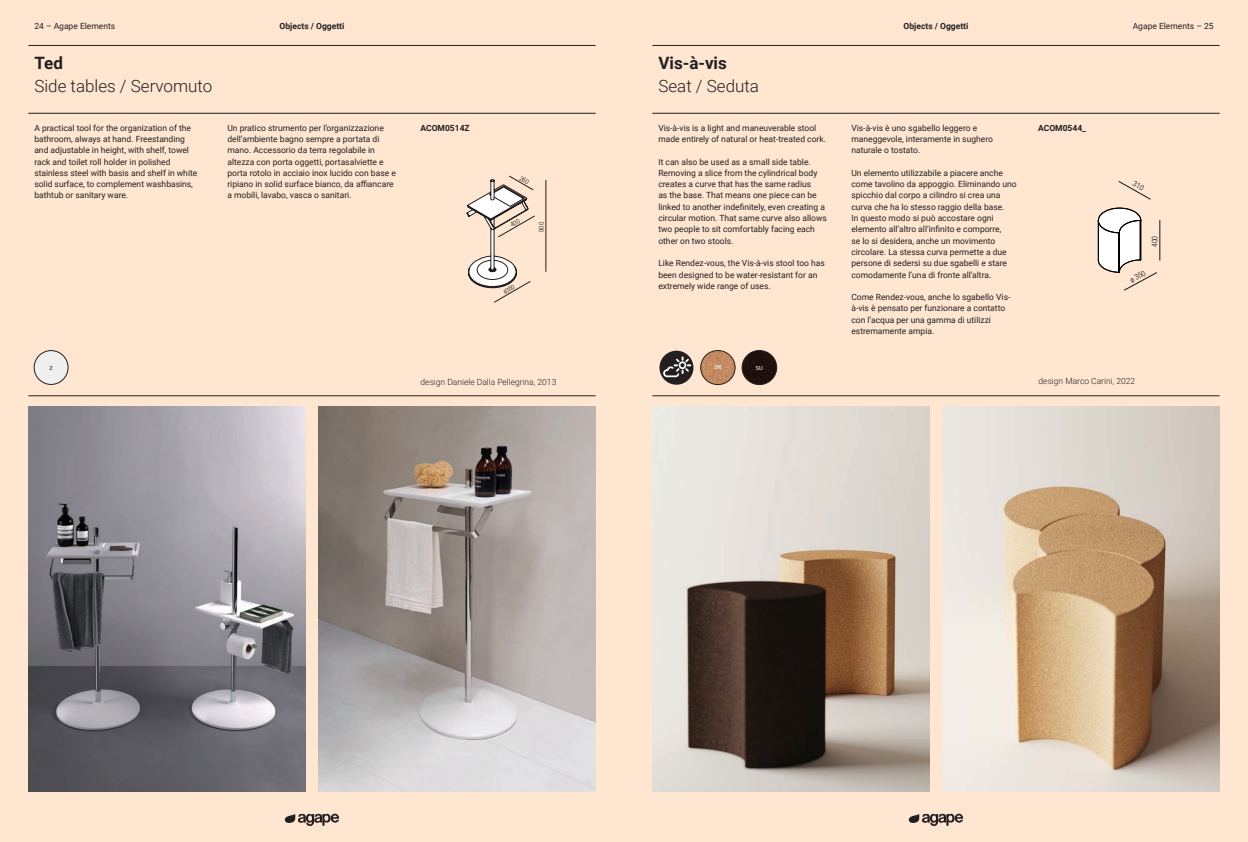
<style>
.page{position:relative;width:1248px;height:842px;background:#fff}
.page>*{position:absolute;margin:0;border:0;box-sizing:border-box;transform-origin:0 0}
.t1{font:300 17px "Roboto";color:#231f20}
.t2{font:700 17px "Roboto";color:#231f20}
.t3{font:8.5px/11.3px "Roboto";color:#231f20}
.t4{font:300 8.5px "Roboto";color:#231f20}
.t5{font:700 8.5px "Roboto";color:#231f20}
.t6{font:300 condensed 7.9px "Helvetica Neue LT Pro";color:#101315}
.t7{font:300 condensed 6.9px "Helvetica Neue LT Pro";color:#231f20;scale:.94 1}
.t8{font:300 condensed 6.9px "Helvetica Neue LT Pro";color:#231f20}
.t9{font:5.6px "Roboto";color:#fff}
.t10{font:5.6px "Roboto";color:#231f20}
</style>
<div class="page">
<div style="left:0;top:0;width:624px;height:842px;background:#fee6d1"></div>
<div style="left:624px;top:0;width:623px;height:842px;background:#fee6d1"></div>
<img style="left:28px;top:407px;width:278px;height:384px">
<img style="left:318px;top:407px;width:277px;height:384px">
<img style="left:942px;top:407px;width:277px;height:384px">
<img style="left:652px;top:407px;width:277px;height:384px">
<img style="left:34px;top:351px;width:34px;height:33px;border-radius:17px">
<div style="left:34px;top:350px;width:34px;height:35px;border:1px solid #231f20;border-radius:50%"></div>
<img style="left:742px;top:350px;width:34px;height:35px;border-radius:17px">
<div style="left:742px;top:350px;width:34px;height:35px;border:1px solid #231f20;border-radius:50%"></div>
<img style="left:700px;top:350px;width:35px;height:35px;border-radius:17px">
<div style="left:700px;top:350px;width:35px;height:35px;border:1px solid #231f20;border-radius:50%"></div>
<div style="left:659px;top:351px;width:34px;height:34px;background:#231f20;border-radius:50%"></div>
<svg style="left:663px;top:356px;width:28px;height:21px"></svg>
<hr style="left:28px;top:396px;width:567px;height:1px;background:#231f20">
<hr style="left:28px;top:45px;width:567px;height:1px;background:#231f20">
<hr style="left:28px;top:113px;width:567px;height:1px;background:#231f20">
<svg style="left:285px;top:813px;width:54px;height:13px"></svg>
<hr style="left:652px;top:396px;width:567px;height:1px;background:#231f20">
<hr style="left:652px;top:45px;width:567px;height:1px;background:#231f20">
<hr style="left:652px;top:113px;width:567px;height:1px;background:#231f20">
<svg style="left:908px;top:813px;width:55px;height:13px"></svg>
<svg style="left:466px;top:175px;width:80px;height:127px"></svg>
<svg style="left:1097px;top:181px;width:60px;height:110px"></svg>
<p class="t3" style="left:34px;top:20px;width:82px">24 – Agape Elements</p>
<p class="t5" style="left:279px;top:20px;width:66px">Objects / Oggetti</p>
<p class="t5" style="left:903px;top:20px;width:66px">Objects / Oggetti</p>
<p class="t3" style="left:1132px;top:20px;width:82px">Agape Elements – 25</p>
<p class="t2" style="left:34px;top:51px;width:30px">Ted</p>
<p class="t1" style="left:34px;top:74px;width:179px">Side tables / Servomuto</p>
<p class="t2" style="left:658px;top:51px;width:70px">Vis-à-vis</p>
<p class="t1" style="left:658px;top:74px;width:102px">Seat / Seduta</p>
<p class="t3" style="left:34px;top:122px;width:164px">A practical tool for the organization of the bathroom, always at hand. Freestanding and adjustable in height, with shelf, towel rack and toilet roll holder in polished stainless steel with basis and shelf in white solid surface, to complement washbasins, bathtub or sanitary ware.</p>
<p class="t3" style="left:227px;top:122px;width:170px">Un pratico strumento per l’organizzazione dell’ambiente bagno sempre a portata di mano. Accessorio da terra regolabile in altezza con porta oggetti, portasalviette e porta rotolo in acciaio inox lucido con base e ripiano in solid surface bianco, da affiancare a mobili, lavabo, vasca o sanitari.</p>
<p class="t5" style="left:420px;top:122px;width:51px">ACOM0514Z</p>
<p class="t7" style="left:502px;top:289px;width:14px;rotate:-30deg">ø360</p>
<p class="t8" style="left:537px;top:232px;width:11px;rotate:-90deg">900</p>
<p class="t3" style="left:658px;top:122px;width:169px">Vis-à-vis is a light and maneuverable stool made entirely of natural or heat-treated cork.</p>
<p class="t3" style="left:658px;top:156px;width:170px">It can also be used as a small side table.<br>Removing a slice from the cylindrical body creates a curve that has the same radius<br>as the base. That means one piece can be linked to another indefinitely, even creating a circular motion. That same curve also allows two people to sit comfortably facing each other on two stools.</p>
<p class="t3" style="left:658px;top:257px;width:168px">Like Rendez-vous, the Vis-à-vis stool too has been designed to be water-resistant for an extremely wide range of uses.</p>
<p class="t3" style="left:851px;top:122px;width:143px">Vis-à-vis è uno sgabello leggero e maneggevole, interamente in sughero naturale o tostato.</p>
<p class="t3" style="left:851px;top:167px;width:167px">Un elemento utilizzabile a piacere anche come tavolino da appoggio. Eliminando uno spicchio dal corpo a cilindro si crea una curva che ha lo stesso raggio della base.</p>
<p class="t3" style="left:851px;top:212px;width:157px">In questo modo si può accostare ogni elemento all’altro all’infinito e comporre, se lo si desidera, anche un movimento circolare. La stessa curva permette a due persone di sedersi su due sgabelli e stare comodamente l’una di fronte all’altra.</p>
<p class="t3" style="left:851px;top:291px;width:160px">Come Rendez-vous, anche lo sgabello Vis&shy;à-vis è pensato per funzionare a contatto con l’acqua per una gamma di utilizzi estremamente ampia.</p>
<p class="t5" style="left:1038px;top:122px;width:49px">ACOM0544_</p>
<p class="t6" style="left:1150px;top:247px;width:13px;rotate:-90deg">400</p>
<p class="t6" style="left:1128px;top:277px;width:18px;rotate:-30deg">ø 350</p>
<p class="t10" style="left:49px;top:364px;width:5px">Z</p>
<p class="t9" style="left:714px;top:363px;width:9px">SN</p>
<p class="t9" style="left:755px;top:364px;width:8px">SU</p>
<p class="t4" style="left:420px;top:376px;width:137px">design Daniele Dalla Pellegrina, 2013</p>
<p class="t4" style="left:1038px;top:375px;width:98px">design Marco Carini, 2022</p>
</div>
